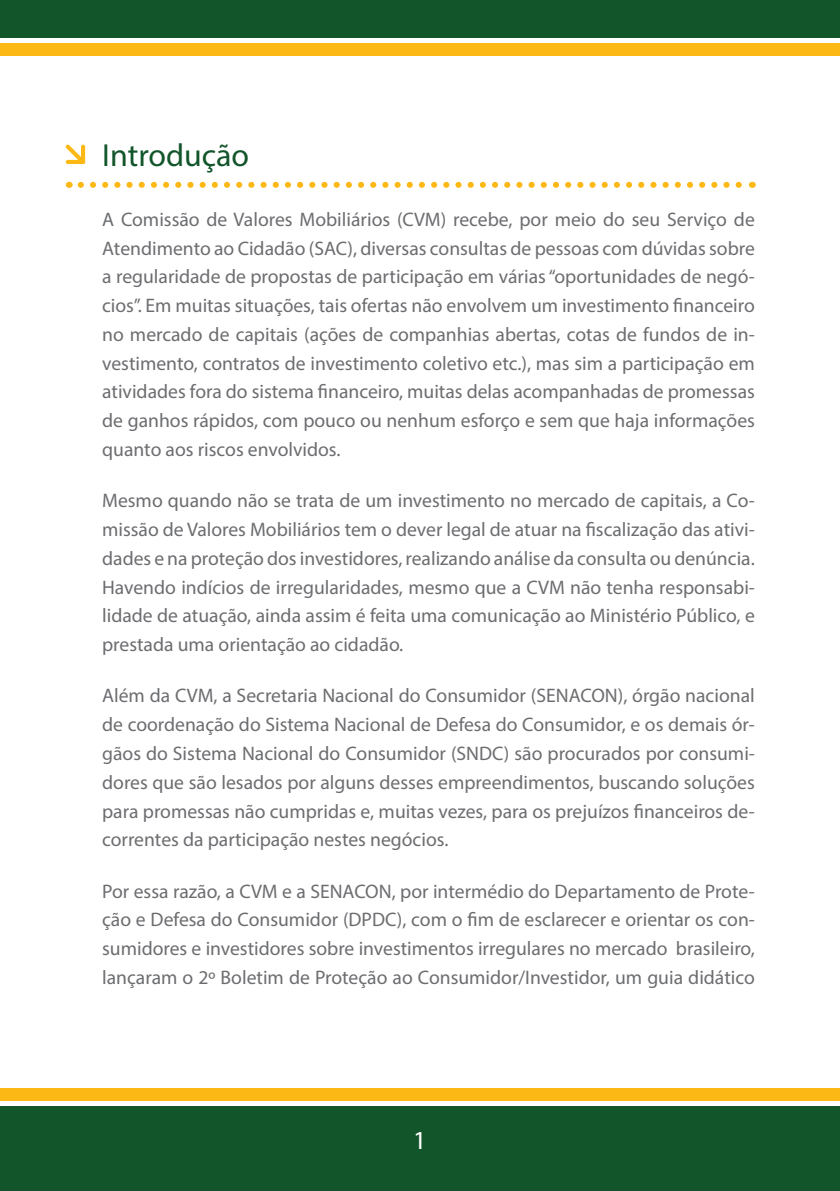
<style>
.page{position:relative;width:840px;height:1191px;background:#fff}
.page>*{position:absolute;margin:0;border:0;box-sizing:border-box;transform-origin:0 0}
.t1{font:32px "Myriad Pro";color:#12552b}
.t2{font:26px "Myriad Pro";color:#fff}
.t3{font:19.6px/28.8px "Myriad Pro";color:#6c6d70;text-align:justify}
</style>
<div class="page">
<svg style="left:0;top:43px;width:839px;height:1px"></svg>
<div style="left:0;top:44px;width:839px;height:12px;background:#fcb814"></div>
<div style="left:0;top:0;width:839px;height:38px;background:#12552b"></div>
<svg style="left:0;top:1100px;width:839px;height:1px"></svg>
<div style="left:0;top:1087px;width:839px;height:13px;background:#fcb814"></div>
<div style="left:0;top:1106px;width:839px;height:85px;background:#12552b"></div>
<svg style="left:81px;top:182px;width:661px;height:6px"></svg>
<svg style="left:65px;top:144px;width:20px;height:20px"></svg>
<h1 class="t1" style="left:102px;top:135px;width:148px">Introdução</h1>
<p class="t3" style="left:102px;top:204px;width:654px">A Comissão de Valores Mobiliários (CVM) recebe, por meio do seu Serviço de Atendimento ao Cidadão (SAC), diversas consultas de pessoas com dúvidas sobre a regularidade de propostas de participação em várias “oportunidades de negó&shy;cios”. Em muitas situações, tais ofertas não envolvem um investimento financeiro no mercado de capitais (ações de companhias abertas, cotas de fundos de in&shy;vestimento, contratos de investimento coletivo etc.), mas sim a participação em atividades fora do sistema financeiro, muitas delas acompanhadas de promessas de ganhos rápidos, com pouco ou nenhum esforço e sem que haja informações quanto aos riscos envolvidos.</p>
<p class="t3" style="left:102px;top:486px;width:653px">Mesmo quando não se trata de um investimento no mercado de capitais, a Co&shy;missão de Valores Mobiliários tem o dever legal de atuar na fiscalização das ativi&shy;dades e na proteção dos investidores, realizando análise da consulta ou denúncia.<br>Havendo indícios de irregularidades, mesmo que a CVM não tenha responsabi&shy;lidade de atuação, ainda assim é feita uma comunicação ao Ministério Público, e prestada uma orientação ao cidadão.</p>
<p class="t3" style="left:102px;top:681px;width:653px">Além da CVM, a Secretaria Nacional do Consumidor (SENACON), órgão nacional de coordenação do Sistema Nacional de Defesa do Consumidor, e os demais ór&shy;gãos do Sistema Nacional do Consumidor (SNDC) são procurados por consumi&shy;dores que são lesados por alguns desses empreendimentos, buscando soluções para promessas não cumpridas e, muitas vezes, para os prejuízos financeiros de&shy;correntes da participação nestes negócios.</p>
<p class="t3" style="left:102px;top:876px;width:654px">Por essa razão, a CVM e a SENACON, por intermédio do Departamento de Prote&shy;ção e Defesa do Consumidor (DPDC), com o fim de esclarecer e orientar os con&shy;sumidores e investidores sobre investimentos irregulares no mercado brasileiro, lançaram o 2º Boletim de Proteção ao Consumidor/Investidor, um guia didático</p>
<h2 class="t2" style="left:413px;top:1124px;width:15px">1</h2>
</div>
